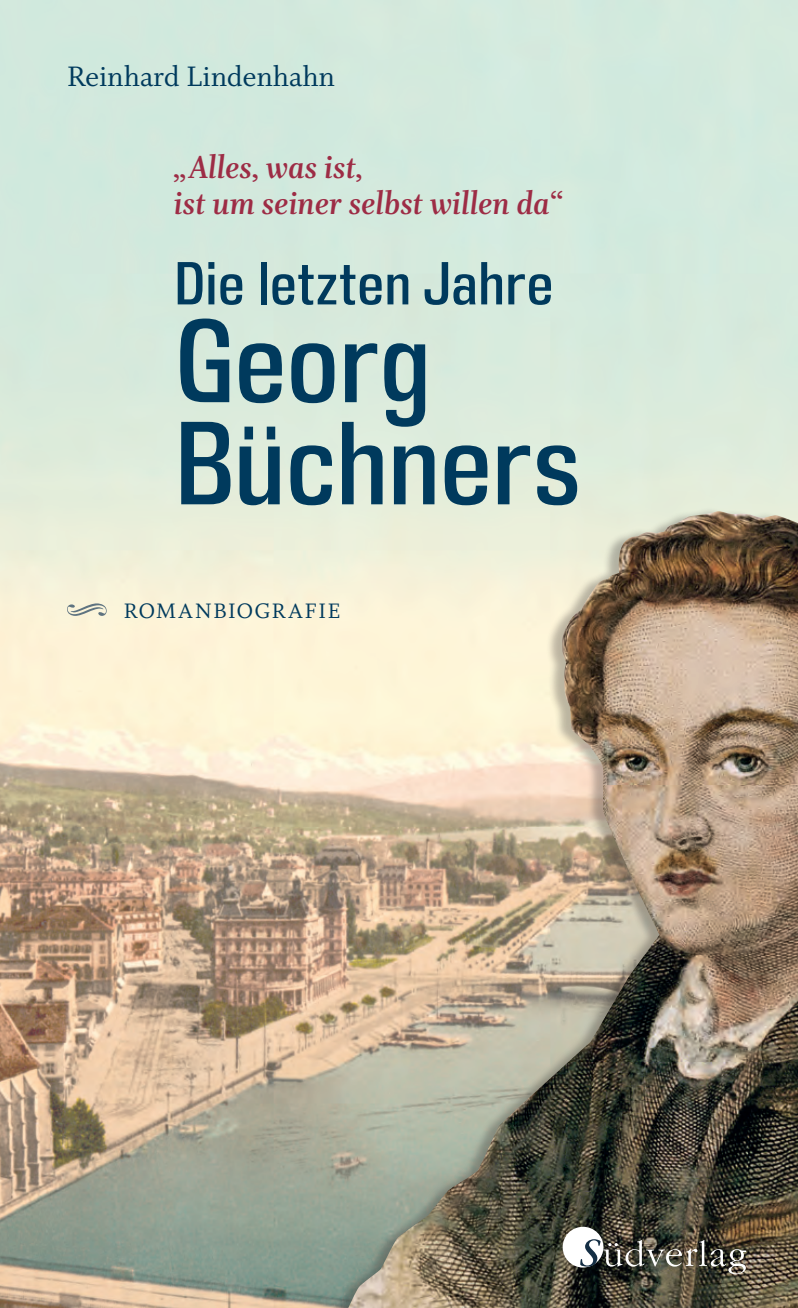
<style>
.page{position:relative;width:798px;height:1308px;background:#fff}
.page>*{position:absolute;margin:0;border:0;box-sizing:border-box;transform-origin:0 0}
.t1{font:108.67px/102.1px "DDT Cd Rg";letter-spacing:-.035em;color:#003a5d}
.t2{font:55.8px "DDT Cd Rg";letter-spacing:-.025em;color:#003a5d}
.t3{font:italic 700 34.2px/36.4px "Whitman Display";letter-spacing:.01em;color:#9d2c45}
.t4{font:31.5px "Whitman Roman Os F";color:#003a5d}
.t5{font:23.4px "Whitman Small Caps LF";letter-spacing:.07em;color:#003a5d}
</style>
<div class="page">
<img style="left:0;top:0;width:797px;height:1307px">
<div style="left:332px;top:506px;width:465px;height:801px;background:#231f20;opacity:.3"></div>
<img style="left:348px;top:511px;width:449px;height:796px">
<svg style="left:67px;top:603px;width:40px;height:13px"></svg>
<div style="left:562px;top:1226px;width:41px;height:41px;background:#fff;border-radius:50%"></div>
<img style="left:580px;top:1239px;width:165px;height:35px">
<p class="t4" style="left:67px;top:59px;width:269px">Reinhard Lindenhahn</p>
<p class="t3" style="left:174px;top:149px;width:389px">„Alles, was ist,<br>ist um seiner selbst willen da“</p>
<h2 class="t2" style="left:174px;top:250px;width:381px">Die letzten Jahre</h2>
<h1 class="t1" style="left:174px;top:310px;width:410px">Georg<br>Büchners</h1>
<p class="t5" style="left:124px;top:598px;width:218px">ROMANBIOGRAFIE</p>
</div>
